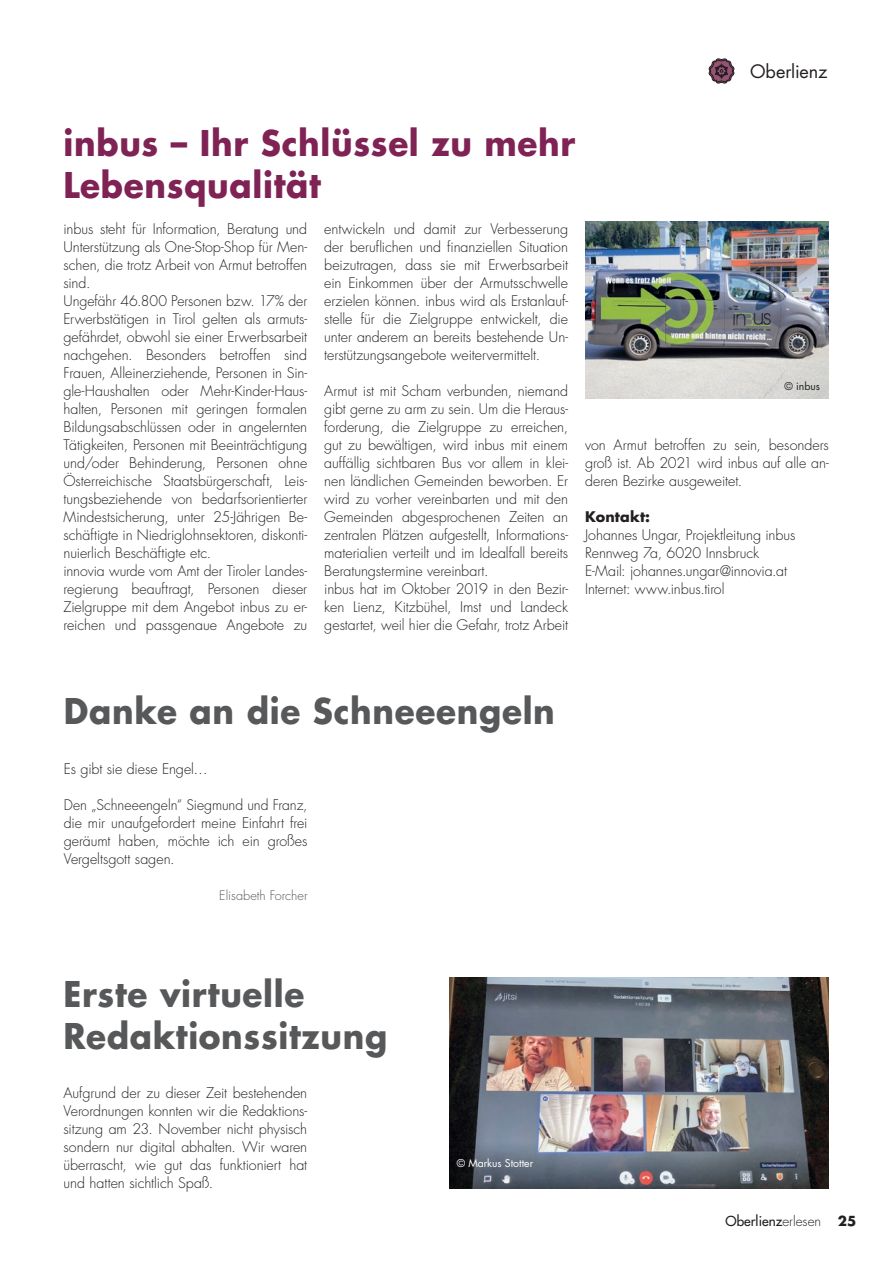
<style>
.page{position:relative;width:893px;height:1263px;background:#fff}
.page>*{position:absolute;margin:0;border:0;box-sizing:border-box;transform-origin:0 0}
.t1{font:700 34.5px/42px "Futura LT Pro";letter-spacing:.02em;color:#57585a;scale:.95 1}
.t2{font:700 34.5px/42px "Futura LT Pro";letter-spacing:.02em;color:#7f2254;scale:.95 1}
.t3{font:18px "Futura LT Pro";letter-spacing:-.005em;color:#231f20}
.t4{font:300 14.25px/18px "Futura LT Pro";letter-spacing:-.005em;color:#231f20;text-align:justify}
.t5{font:700 14.25px "Futura LT Pro";letter-spacing:.01em;color:#231f20}
.t6{font:500 13.5px "Futura LT Pro";color:#231f20}
.t7{font:300 12.75px "Futura LT Pro";color:#57585a}
.t8{font:10.5px "Futura LT Pro";color:#fff}
.t9{font:10.5px "Futura LT Pro";color:#231f20}
.s1{font-weight:300}
.s2{font-weight:700}
</style>
<div class="page">
<svg style="left:708px;top:58px;width:27px;height:26px"></svg>
<img style="left:585px;top:221px;width:244px;height:178px">
<img style="left:449px;top:977px;width:380px;height:211px">
<p class="t3" style="left:750px;top:59px;width:79px">Oberlienz</p>
<h1 class="t2" style="left:63px;top:121px;width:540px">inbus – Ihr Schlüssel zu mehr<br>Lebensqualität</h1>
<p class="t4" style="left:63px;top:220px;width:245px;text-align:left">inbus steht für Information, Beratung und Unterstützung als One-Stop-Shop für Men&shy;schen, die trotz Arbeit von Armut betroffen sind.<br>Ungefähr 46.800 Personen bzw. 17% der Erwerbstätigen in Tirol gelten als armuts&shy;gefährdet, obwohl sie einer Erwerbsarbeit nachgehen. Besonders betroffen sind Frauen, Alleinerziehende, Personen in Sin&shy;gle-Haushalten oder Mehr-Kinder-Haus&shy;halten, Personen mit geringen formalen Bildungsabschlüssen oder in angelernten Tätigkeiten, Personen mit Beeinträchtigung und/oder Behinderung, Personen ohne Österreichische Staatsbürgerschaft, Leis&shy;tungsbeziehende von bedarfsorientierter Mindestsicherung, unter 25-Jährigen Be&shy;schäftigte in Niedriglohnsektoren, diskonti&shy;nuierlich Beschäftigte etc.<br>innovia wurde vom Amt der Tiroler Landes&shy;regierung beauftragt, Personen dieser Zielgruppe mit dem Angebot inbus zu er&shy;reichen und passgenaue Angebote zu</p>
<p class="t4" style="left:324px;top:220px;width:245px">entwickeln und damit zur Verbesserung der beruflichen und finanziellen Situation beizutragen, dass sie mit Erwerbsarbeit ein Einkommen über der Armutsschwelle erzielen können. inbus wird als Erstanlauf&shy;stelle für die Zielgruppe entwickelt, die unter anderem an bereits bestehende Un&shy;terstützungsangebote weitervermittelt.</p>
<p class="t4" style="left:324px;top:382px;width:245px;text-align:left">Armut ist mit Scham verbunden, niemand gibt gerne zu arm zu sein. Um die Heraus&shy;forderung, die Zielgruppe zu erreichen, gut zu bewältigen, wird inbus mit einem auffällig sichtbaren Bus vor allem in klei&shy;nen ländlichen Gemeinden beworben. Er wird zu vorher vereinbarten und mit den Gemeinden abgesprochenen Zeiten an zentralen Plätzen aufgestellt, Informations&shy;materialien verteilt und im Idealfall bereits Beratungstermine vereinbart.<br>inbus hat im Oktober 2019 in den Bezir&shy;ken Lienz, Kitzbühel, Imst und Landeck gestartet, weil hier die Gefahr, trotz Arbeit</p>
<p class="t9" style="left:784px;top:379px;width:37px">© inbus</p>
<p class="t4" style="left:585px;top:436px;width:245px">von Armut betroffen zu sein, besonders groß ist. Ab 2021 wird inbus auf alle an&shy;deren Bezirke ausgeweitet.</p>
<p class="t5" style="left:585px;top:506px;width:67px">Kontakt:</p>
<p class="t4" style="left:585px;top:526px;width:212px;text-align:left">Johannes Ungar, Projektleitung inbus Rennweg 7a, 6020 Innsbruck E-Mail: johannes.ungar@innovia.at Internet: www.inbus.tirol</p>
<h1 class="t1" style="left:64px;top:689px;width:518px">Danke an die Schneeengeln</h1>
<p class="t4" style="left:64px;top:760px;width:146px">Es gibt sie diese Engel…</p>
<p class="t4" style="left:64px;top:796px;width:245px">Den „Schneeengeln“ Siegmund und Franz, die mir unaufgefordert meine Einfahrt frei geräumt haben, möchte ich ein großes Vergeltsgott sagen.</p>
<p class="t7" style="left:219px;top:887px;width:90px">Elisabeth Forcher</p>
<h1 class="t1" style="left:63px;top:971px;width:342px">Erste virtuelle<br>Redaktionssitzung</h1>
<p class="t4" style="left:63px;top:1084px;width:245px">Aufgrund der zu dieser Zeit bestehenden Verordnungen konnten wir die Redaktions&shy;sitzung am 23. November nicht physisch sondern nur digital abhalten. Wir waren überrascht, wie gut das funktioniert hat und hatten sichtlich Spaß.</p>
<p class="t8" style="left:457px;top:1155px;width:78px">© Markus Stotter</p>
<p class="t6" style="left:726px;top:1211px;width:132px">Oberlienz<span class="s1">erlesen</span> <span class="s2">25</span></p>
</div>
